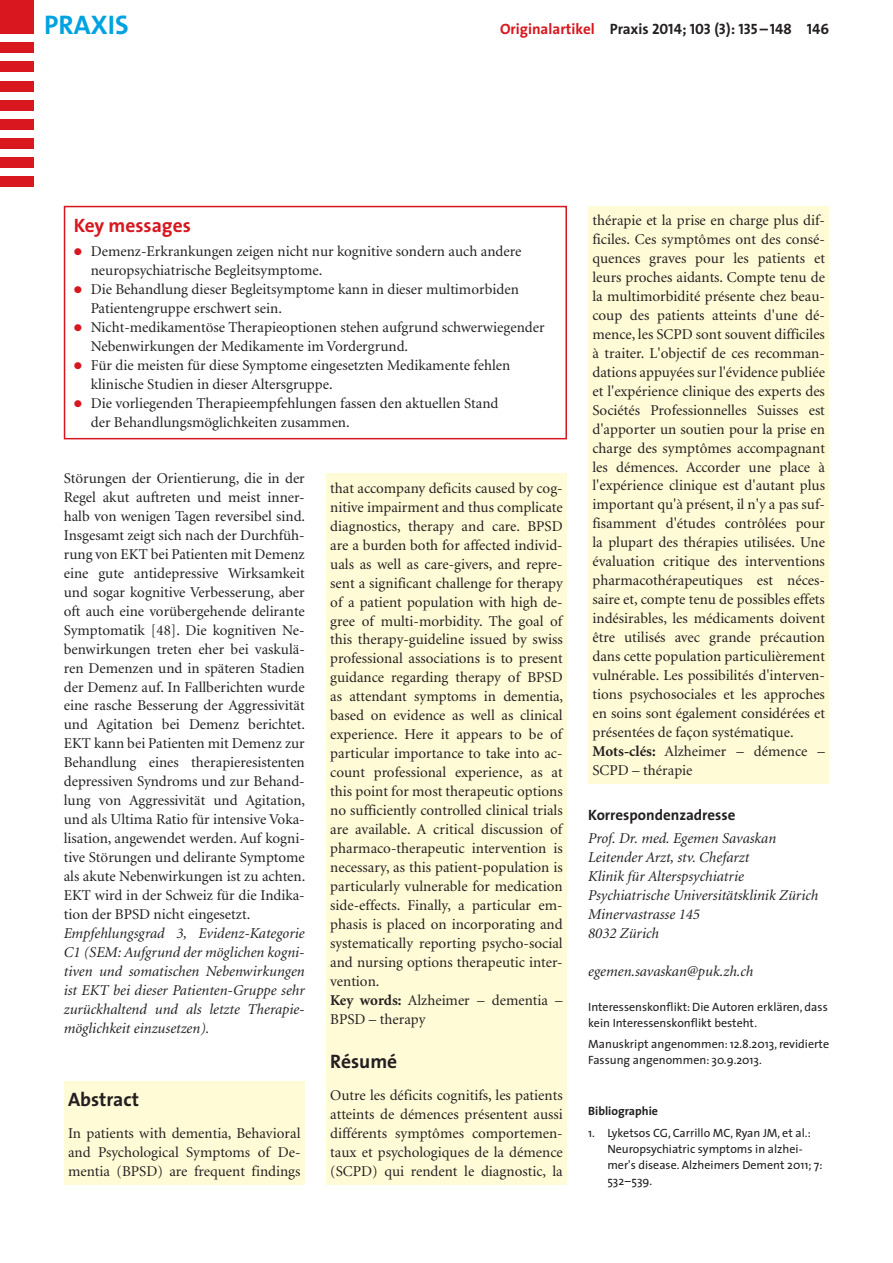
<style>
.page{position:relative;width:893px;height:1263px;background:#fff}
.page>*{position:absolute;margin:0;border:0;box-sizing:border-box;transform-origin:0 0}
.t1{font:700 27px "The Sans B W7";color:#00a2df}
.t2{font:700 19.5px "The Sans";color:#231f20}
.t3{font:700 19.5px "The Sans";color:#d7171f}
.t4{font:15px/18.9px "Minion";color:#231f20}
.t5{font:italic 15px/19px "Minion";color:#231f20;text-align:justify}
.t6{font:15px "The Sans Bold Caps";color:#231f20}
.t7{font:700 15px "The Sans";color:#231f20}
.t8{font:12px/16px "The Sans";color:#231f20}
.t9{font:700 12px "The Sans";color:#231f20}
.s1{font-family:"The Sans B W7";font-weight:700;color:#d7171f}
.s2{font-family:"The Sans B W7";font-weight:700}
.s3{font-family:"European Pi Three";color:#d7171f}
.s4{font-weight:700}
</style>
<div class="page">
<div style="left:0;top:0;width:34px;height:34px;background:#d8171f"></div>
<div style="left:0;top:43px;width:34px;height:10px;background:#d8171f"></div>
<div style="left:0;top:62px;width:34px;height:10px;background:#d8171f"></div>
<div style="left:0;top:81px;width:34px;height:10px;background:#d8171f"></div>
<div style="left:0;top:100px;width:34px;height:11px;background:#d8171f"></div>
<div style="left:0;top:119px;width:34px;height:11px;background:#d8171f"></div>
<div style="left:0;top:138px;width:34px;height:11px;background:#d8171f"></div>
<div style="left:0;top:157px;width:34px;height:11px;background:#d8171f"></div>
<div style="left:0;top:176px;width:34px;height:11px;background:#d8171f"></div>
<div style="left:64px;top:206px;width:503px;height:233px;border:2px solid #d7171f"></div>
<div style="left:64px;top:1081px;width:241px;height:104px;background:#fffbd6"></div>
<div style="left:326px;top:474px;width:241px;height:711px;background:#fffbd6"></div>
<div style="left:588px;top:206px;width:241px;height:578px;background:#fffbd6"></div>
<h1 class="t1" style="left:44px;top:14px;width:86px">PRAXIS</h1>
<p class="t6" style="left:500px;top:20px;width:331px"><span class="s1">Originalartikel</span> <span class="s2">Praxis</span> 2014<span class="s2">;</span> 103 (3)<span class="s2">:</span> 135 <span class="s2">–</span> 148 146</p>
<h2 class="t3" style="left:74px;top:217px;width:119px">Key messages</h2>
<p class="t4" style="left:91px;top:243px;width:432px;text-indent:-17px"><span class="s3">-</span> Demenz-Erkrankungen zeigen nicht nur kognitive sondern auch andere neuropsychiatrische Begleitsymptome.</p>
<p class="t4" style="left:91px;top:281px;width:430px;text-indent:-17px"><span class="s3">-</span> Die Behandlung dieser Begleitsymptome kann in dieser multimorbiden<br>Pa tientengruppe erschwert sein.</p>
<p class="t4" style="left:91px;top:319px;width:455px;text-indent:-17px"><span class="s3">-</span> Nicht-medikamentöse Therapieoptionen stehen aufgrund schwerwiegender<br>Nebenwirkungen der Medikamente im Vordergrund.</p>
<p class="t4" style="left:91px;top:357px;width:421px;text-indent:-17px"><span class="s3">-</span> Für die meisten für diese Symptome eingesetzten Medikamente fehlen klinische Studien in dieser Altersgruppe.</p>
<p class="t4" style="left:91px;top:395px;width:409px;text-indent:-17px"><span class="s3">-</span> Die vorliegenden Therapieempfehlungen fassen den aktuellen Stand der Behandlungsmöglichkeiten zusammen.</p>
<p class="t4" style="left:64px;top:470px;width:243px;text-align:justify">Störungen der Orientierung, die in der Regel akut auftreten und meist inner&shy;halb von wenigen Tagen reversibel sind.<br>Insgesamt zeigt sich nach der Durchfüh&shy;rung von EKT bei Patienten mit Demenz eine gute antidepressive Wirksamkeit und sogar kognitive Verbesserung, aber oft auch eine vorübergehende delirante Symptomatik [48]. Die kognitiven Ne&shy;benwirkungen treten eher bei vaskulä&shy;ren Demenzen und in späteren Stadien der Demenz auf. In Fallberichten wurde eine rasche Besserung der Aggressivität und Agitation bei Demenz berichtet.<br>EKT kann bei Patienten mit Demenz zur Behandlung eines therapieresistenten depressiven Syndroms und zur Behand&shy;lung von Aggressivität und Agitation, und als Ultima Ratio für intensive Voka&shy;lisation, angewendet werden. Auf kogni&shy;tive Störungen und delirante Symptome als akute Nebenwirkungen ist zu achten.<br>EKT wird in der Schweiz für die Indika&shy;tion der BPSD nicht eingesetzt.</p>
<p class="t5" style="left:64px;top:925px;width:242px">Empfehlungsgrad 3, Evidenz-Kategorie C1 ( SEM: Aufgrund der möglichen kogni&shy;tiven und somatischen Nebenwirkungen ist EKT bei dieser Patienten-Gruppe sehr zurückhaltend und als letzte Therapie&shy;möglichkeit einzusetzen).</p>
<h2 class="t2" style="left:68px;top:1092px;width:73px">Abstract</h2>
<p class="t4" style="left:68px;top:1125px;width:234px;text-align:justify">In patients with dementia, Behavioral and Psychological Symptoms of De&shy;mentia ( BPSD) are frequent findings</p>
<p class="t4" style="left:330px;top:480px;width:234px">that accompany deficits caused by cog&shy;nitive impairment and thus complicate diagnostics, therapy and care. BPSD are a burden both for affected individ&shy;uals as well as care-givers, and repre&shy;sent a significant challenge for therapy of a patient population with high de&shy;gree of multi-morbidity. The goal of this therapy-guideline issued by swiss professional associations is to present guidance regarding therapy of BPSD as attendant symptoms in dementia, based on evidence as well as clinical experience. Here it appears to be of particular importance to take into ac&shy;count professional experience, as at this point for most therapeutic options no sufficiently controlled clinical trials are available. A critical discussion of pharmaco-therapeutic intervention is necessary, as this patient-population is particularly vulnerable for medication side-effects. Finally, a particular em&shy;phasis is placed on incorporating and systematically reporting psycho-social and nursing options therapeutic inter&shy;vention.<br><span class="s4">Key words:</span> Alzheimer – dementia – BPSD – therapy</p>
<h2 class="t2" style="left:330px;top:1054px;width:68px">Résumé</h2>
<p class="t4" style="left:330px;top:1087px;width:234px;text-align:justify">Outre les déficits cognitifs, les patients atteints de démences présentent aussi différents symptômes comportemen&shy;taux et psychologiques de la démence ( SCPD) qui rendent le diagnostic, la</p>
<p class="t4" style="left:592px;top:212px;width:234px">thérapie et la prise en charge plus dif&shy;ficiles. Ces symptômes ont des consé&shy;quences graves pour les patients et leurs proches aidants. Compte tenu de la multimorbidité présente chez beau&shy;coup des patients atteints d'une dé&shy;mence, les SCPD sont souvent difficiles à traiter. L'objectif de ces recomman&shy;dations appuyées sur l'évidence publiée et l'expérience clinique des experts des Sociétés Professionnelles Suisses est d'apporter un soutien pour la prise en charge des symptômes accompagnant les démences. Accorder une place à l'expérience clinique est d'autant plus important qu'à présent, il n'y a pas suf&shy;fisamment d'études contrôlées pour la plupart des thérapies utilisées. Une évaluation critique des interventions pharmacothérapeutiques est néces&shy;saire et, compte tenu de possibles effets indésirables, les médicaments doivent être utilisés avec grande précaution dans cette population particulièrement vulnérable. Les possibilités d'interven&shy;tions psychosociales et les approches en soins sont également considérées et présentées de façon systématique.<br><span class="s4">Mots-clés:</span> Alzheimer – démence – SCPD – thérapie</p>
<p class="t7" style="left:588px;top:808px;width:149px">Korrespondenzadresse</p>
<p class="t5" style="left:588px;top:830px;width:232px;text-align:left">Prof. Dr. med. Egemen Savaskan<br>Leitender Arzt, stv. Chefarzt<br>Klinik für Alterspsychiatrie<br>Psychiatrische Universitätsklinik Zürich<br>Minervastrasse 145<br>8032 Zürich</p>
<p class="t5" style="left:588px;top:963px;width:167px">egemen.savaskan@puk.zh.ch</p>
<p class="t8" style="left:588px;top:1000px;width:241px">Interessenskonflikt: Die Autoren erklären, dass kein Interessenskonflikt besteht.</p>
<p class="t8" style="left:588px;top:1037px;width:242px">Manuskript angenommen: 12.8.2013, revidierte<br>Fassung angenommen: 30.9.2013.</p>
<p class="t9" style="left:588px;top:1105px;width:71px">Bibliographie</p>
<p class="t8" style="left:607px;top:1126px;width:217px;text-indent:-19px">1. Lyketsos CG, Carrillo MC, Ryan JM, et al.:<br>Neuropsychiatric symptoms in alzhei&shy;mer's disease. Alzheimers Dement 2011; 7:<br>532–539.</p>
</div>
